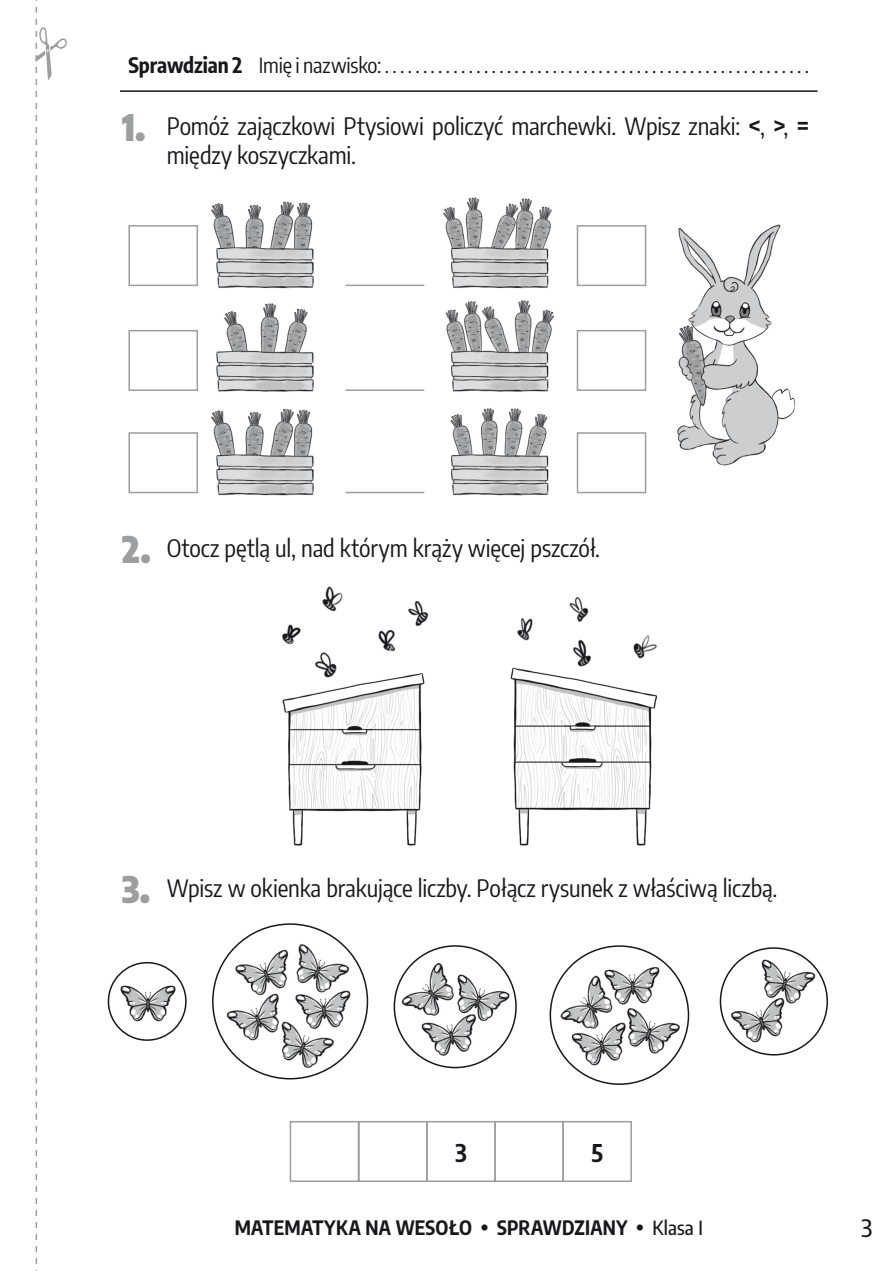
<style>
.page{position:relative;width:896px;height:1271px;background:#fff}
.page>*{position:absolute;margin:0;border:0;box-sizing:border-box;transform-origin:0 0}
.t1{font:900 36px "Encode Sans Condensed";color:#9d9ea0}
.t2{font:24px/28.8px "Encode Sans Condensed";letter-spacing:-.005em;color:#1a171c}
.t3{font:700 24px "Encode Sans Condensed";color:#1a171c}
.t4{font:500 24px "Encode Sans Condensed";color:#1a171c}
.t5{font:21px "Encode Sans Condensed";letter-spacing:-.01em;color:#1a171c}
.t6{font:700 19.5px "Encode Sans Condensed";letter-spacing:.015em;color:#1a171c}
.s1{font-weight:700}
.s2{font-weight:500}
</style>
<div class="page">
<hr style="left:120px;top:90px;width:697px;height:2px;background:#1a171c">
<svg style="left:36px;top:0;width:31px;height:1271px"></svg>
<img style="left:149px;top:197px;width:647px;height:299px">
<div style="left:577px;top:330px;width:69px;height:61px;border:2px solid #9d9ea0"></div>
<div style="left:128px;top:330px;width:70px;height:61px;border:2px solid #9d9ea0"></div>
<div style="left:577px;top:432px;width:69px;height:61px;border:2px solid #9d9ea0"></div>
<div style="left:128px;top:432px;width:70px;height:61px;border:2px solid #9d9ea0"></div>
<div style="left:577px;top:225px;width:69px;height:61px;border:2px solid #9d9ea0"></div>
<div style="left:128px;top:225px;width:70px;height:61px;border:2px solid #9d9ea0"></div>
<div style="left:562px;top:1121px;width:70px;height:61px;border:2px solid #9d9ea0"></div>
<div style="left:494px;top:1121px;width:70px;height:61px;border:2px solid #9d9ea0"></div>
<div style="left:426px;top:1121px;width:70px;height:61px;border:2px solid #9d9ea0"></div>
<div style="left:358px;top:1121px;width:70px;height:61px;border:2px solid #9d9ea0"></div>
<div style="left:290px;top:1121px;width:69px;height:61px;border:2px solid #9d9ea0"></div>
<img style="left:282px;top:586px;width:376px;height:260px">
<img style="left:108px;top:943px;width:720px;height:126px">
<div style="left:108px;top:962px;width:79px;height:79px;border:2px solid #1a171c;border-radius:50%"></div>
<div style="left:393px;top:945px;width:124px;height:123px;border:2px solid #1a171c;border-radius:50%"></div>
<div style="left:719px;top:947px;width:109px;height:108px;border:2px solid #1a171c;border-radius:50%"></div>
<hr style="left:345px;top:285px;width:79px;height:1px;background:#9d9ea0">
<hr style="left:345px;top:389px;width:79px;height:2px;background:#9d9ea0">
<hr style="left:345px;top:492px;width:79px;height:1px;background:#9d9ea0">
<p class="t5" style="left:128px;top:50px;width:682px"><span class="s1">Sprawdzian 2</span> Imię i nazwisko: . . . . . . . . . . . . . . . . . . . . . . . . . . . . . . . . . . . . . . . . . . . . . . . . . . . . . . . .</p>
<p class="t2" style="left:167px;top:110px;width:644px">Pomóż zajączkowi Ptysiowi policzyć marchewki. Wpisz znaki: <span class="s1">&lt;</span>, <span class="s1">&gt;</span>, <span class="s1">= </span>między koszyczkami.</p>
<h1 class="t1" style="left:122px;top:99px;width:25px">1.</h1>
<h1 class="t1" style="left:122px;top:521px;width:30px">2.</h1>
<p class="t2" style="left:167px;top:533px;width:435px">Otocz pętlą ul, nad którym krąży więcej pszczół.</p>
<h1 class="t1" style="left:122px;top:861px;width:29px">3.</h1>
<p class="t2" style="left:167px;top:873px;width:612px">Wpisz w okienka brakujące liczby. Połącz rysunek z właściwą liczbą.</p>
<p class="t3" style="left:455px;top:1134px;width:13px">3</p>
<p class="t3" style="left:591px;top:1134px;width:13px">5</p>
<p class="t6" style="left:235px;top:1212px;width:470px">MATEMATYKA NA WESOŁO • SPRAWDZIANY • <span class="s2">Klasa I</span></p>
<p class="t4" style="left:861px;top:1210px;width:12px">3</p>
</div>
